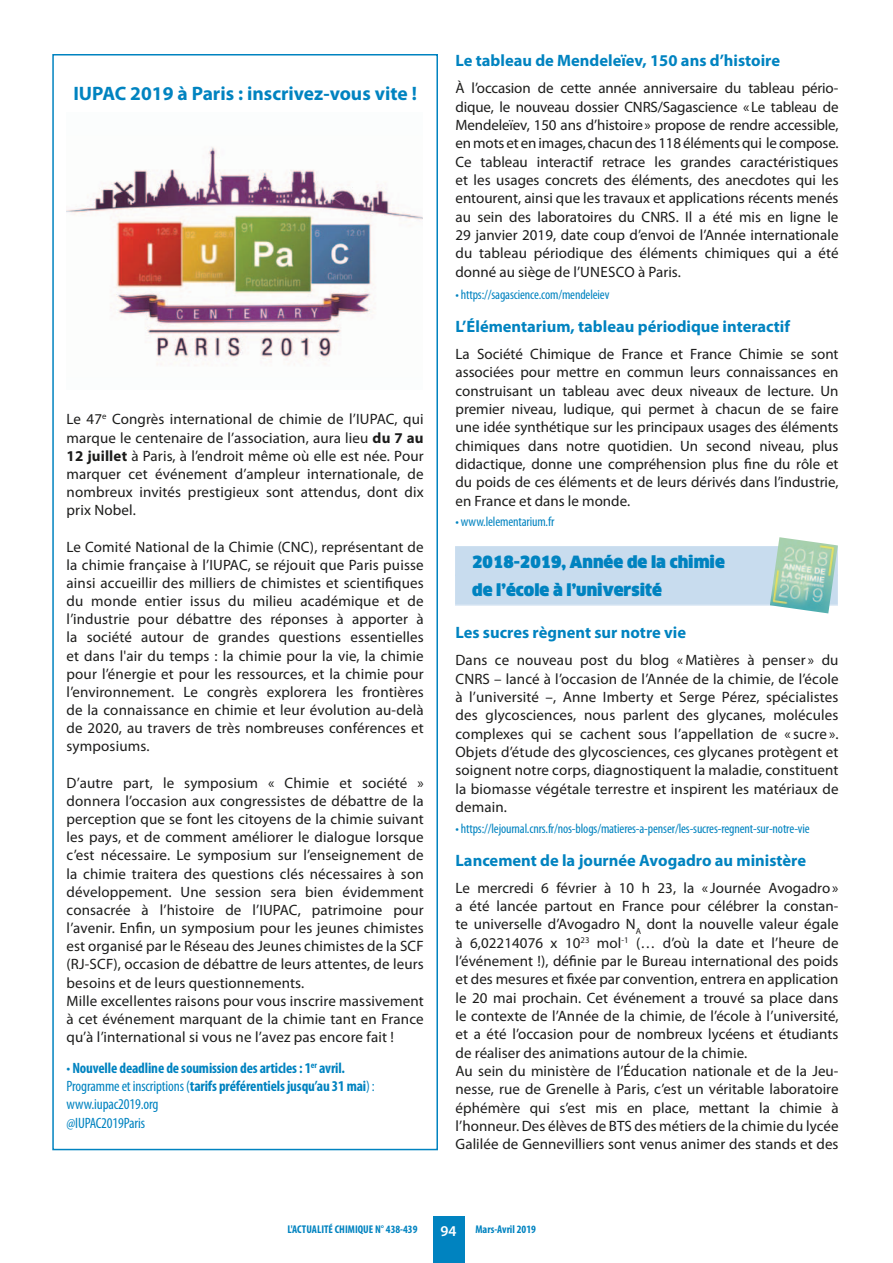
<style>
.page{position:relative;width:893px;height:1263px;background:#fff}
.page>*{position:absolute;margin:0;border:0;box-sizing:border-box;transform-origin:0 0}
.t1{font:700 19.5px "Myriad Pro";color:#0083c0}
.t2{font:700 16.5px "Myriad Pro";color:#0083c0}
.t3{font:900 16.5px/28.3px "Clan";color:#0083c0}
.t4{font:15px/18.3px "Myriad Pro";letter-spacing:.005em;color:#1c1c1b;text-align:justify}
.t5{font:700 condensed 15px/18.1px "Myriad Pro";letter-spacing:-.01em;color:#0083c0}
.t6{font:600 15px "Myriad Pro";color:#fff}
.t7{font:condensed 13.5px "Myriad Pro";letter-spacing:-.01em;color:#0083c0}
.t8{font:700 condensed 11.25px "Myriad Pro";color:#0083c0}
.s1{font-weight:700}
.s2{font-weight:400}
</style>
<div class="page">
<div style="left:433px;top:1216px;width:32px;height:47px;background:#0083c0"></div>
<img style="left:67px;top:147px;width:356px;height:219px">
<div style="left:52px;top:54px;width:386px;height:1096px;border:2px solid #0083c0"></div>
<div style="left:455px;top:546px;width:383px;height:30px;background:#c8dcee"></div>
<div style="left:455px;top:574px;width:383px;height:30px;background:#c8dcee"></div>
<img style="left:770px;top:537px;width:68px;height:76px">
<h1 class="t1" style="left:73px;top:81px;width:345px">IUPAC 2019 à Paris : inscrivez-vous vite !</h1>
<p class="t4" style="left:67px;top:410px;width:359px">Le 47<sup>e</sup> Congrès international de chimie de l’IUPAC, qui marque le centenaire de l’association, aura lieu <span class="s1">du 7 au 12 juillet</span> à Paris, à l’endroit même où elle est née. Pour marquer cet événement d’ampleur internationale, de nombreux invités prestigieux sont attendus, dont dix prix Nobel.</p>
<p class="t4" style="left:67px;top:537px;width:359px">Le Comité National de la Chimie (CNC), représentant de la chimie française à l’IUPAC, se réjouit que Paris puisse ainsi accueillir des milliers de chimistes et scientifiques du monde entier issus du milieu académique et de l’industrie pour débattre des réponses à apporter à la société autour de grandes questions essentielles et dans l'air du temps : la chimie pour la vie, la chimie pour l’énergie et pour les ressources, et la chimie pour l’environnement. Le congrès explorera les frontières de la connaissance en chimie et leur évolution au-delà de 2020, au travers de très nombreuses conférences et symposiums.</p>
<p class="t4" style="left:67px;top:773px;width:359px;text-align:left">D’autre part, le symposium « Chimie et société » donnera l’occasion aux congressistes de débattre de la perception que se font les citoyens de la chimie suivant les pays, et de comment améliorer le dialogue lorsque c’est nécessaire. Le symposium sur l’enseignement de la chimie traitera des questions clés nécessaires à son développement. Une session sera bien évidemment consacrée à l’histoire de l’IUPAC, patrimoine pour l’avenir. Enfin, un symposium pour les jeunes chimistes est organisé par le Réseau des Jeunes chimistes de la SCF (RJ-SCF), occasion de débattre de leurs attentes, de leurs besoins et de leurs questionnements.<br>Mille excellentes raisons pour vous inscrire massivement à cet événement marquant de la chimie tant en France qu’à l’international si vous ne l’avez pas encore fait !</p>
<p class="t5" style="left:67px;top:1058px;width:310px"><span class="s2">•</span> Nouvelle deadline de soumission des articles : 1<sup>er</sup> avril.<br><span class="s2">Programme et inscriptions (</span>tarifs préférentiels jusqu’au 31 mai<span class="s2">) : www.iupac2019.org<br>@IUPAC2019Paris</span></p>
<p class="t2" style="left:455px;top:50px;width:326px">Le tableau de Mendeleïev, 150 ans d’histoire</p>
<p class="t4" style="left:455px;top:79px;width:385px">À l’occasion de cette année anniversaire du tableau pério&shy;dique, le nouveau dossier CNRS/Sagascience «Le tableau de Mendeleïev, 150 ans d’histoire» propose de rendre accessible, en mots et en images, chacun des 118 éléments qui le compose.<br>Ce tableau interactif retrace les grandes caractéristiques et les usages concrets des éléments, des anecdotes qui les entourent, ainsi que les travaux et applications récents menés au sein des laboratoires du CNRS. Il a été mis en ligne le 29 janvier 2019, date coup d’envoi de l’Année internationale du tableau périodique des éléments chimiques qui a été donné au siège de l’Unesco</p>
<p class="t4" style="left:638px;top:262px;width:44px">à Paris.</p>
<p class="t7" style="left:455px;top:287px;width:155px">• https://sagascience.com/mendeleiev</p>
<p class="t2" style="left:455px;top:316px;width:336px">L’Élémentarium, tableau périodique interactif</p>
<p class="t4" style="left:455px;top:344px;width:385px">La Société Chimique de France et France Chimie se sont associées pour mettre en commun leurs connaissances en construisant un tableau avec deux niveaux de lecture. Un premier niveau, ludique, qui permet à chacun de se faire une idée synthétique sur les principaux usages des éléments chimiques dans notre quotidien. Un second niveau, plus didactique, donne une compréhension plus fine du rôle et du poids de ces éléments et de leurs dérivés dans l’industrie, en France et dans le monde.</p>
<p class="t7" style="left:455px;top:514px;width:100px">• www.lelementarium.fr</p>
<p class="t3" style="left:472px;top:548px;width:254px">2018-2019, Année de la chimie de l’école à l’université</p>
<p class="t2" style="left:455px;top:622px;width:232px">Les sucres règnent sur notre vie</p>
<p class="t4" style="left:455px;top:651px;width:385px">Dans ce nouveau post du blog « Matières à penser » du CNRS – lancé à l’occasion de l’Année de la chimie, de l’école à l’université –, Anne Imberty et Serge Pérez, spécialistes des glycosciences, nous parlent des glycanes, molécules complexes qui se cachent sous l’appellation de « sucre ».<br>Objets d’étude des glycosciences, ces glycanes protègent et soignent notre corps, diagnostiquent la maladie, constituent la biomasse végétale terrestre et inspirent les matériaux de demain.</p>
<p class="t7" style="left:455px;top:820px;width:356px">• https://lejournal.cnrs.fr/nos-blogs/matieres-a-penser/les-sucres-regnent-sur-notre-vie</p>
<p class="t2" style="left:455px;top:849px;width:352px">Lancement de la journée Avogadro au ministère</p>
<p class="t4" style="left:455px;top:878px;width:385px;text-align:left">Le mercredi 6 février à 10 h 23, la « Journée Avogadro» a été lancée partout en France pour célébrer la constan&shy;te universelle d’Avogadro N<sub>A</sub> dont la nouvelle valeur égale à 6,02214076 x 10<sup>23</sup> mol<sup>-1</sup> (… d’où la date et l’heure de l’événement !), définie par le Bureau international des poids et des mesures et fixée par convention, entrera en application le 20 mai prochain. Cet événement a trouvé sa place dans le contexte de l’Année de la chimie, de l’école à l’université, et a été l’occasion pour de nombreux lycéens et étudiants de réaliser des animations autour de la chimie.<br>Au sein du ministère de l’Éducation nationale et de la Jeu&shy;nesse, rue de Grenelle à Paris, c’est un véritable laboratoire éphémère qui s’est mis en place, mettant la chimie à l’honneur. Des élèves de BTS des métiers de la chimie du lycée Galilée de Gennevilliers sont venus animer des stands et des</p>
<p class="t8" style="left:287px;top:1222px;width:132px">L'ACTUALITÉ CHIMIQUE N° 438-439</p>
<p class="t6" style="left:441px;top:1221px;width:18px">94</p>
<p class="t8" style="left:475px;top:1222px;width:62px">Mars-Avril 2019</p>
</div>
